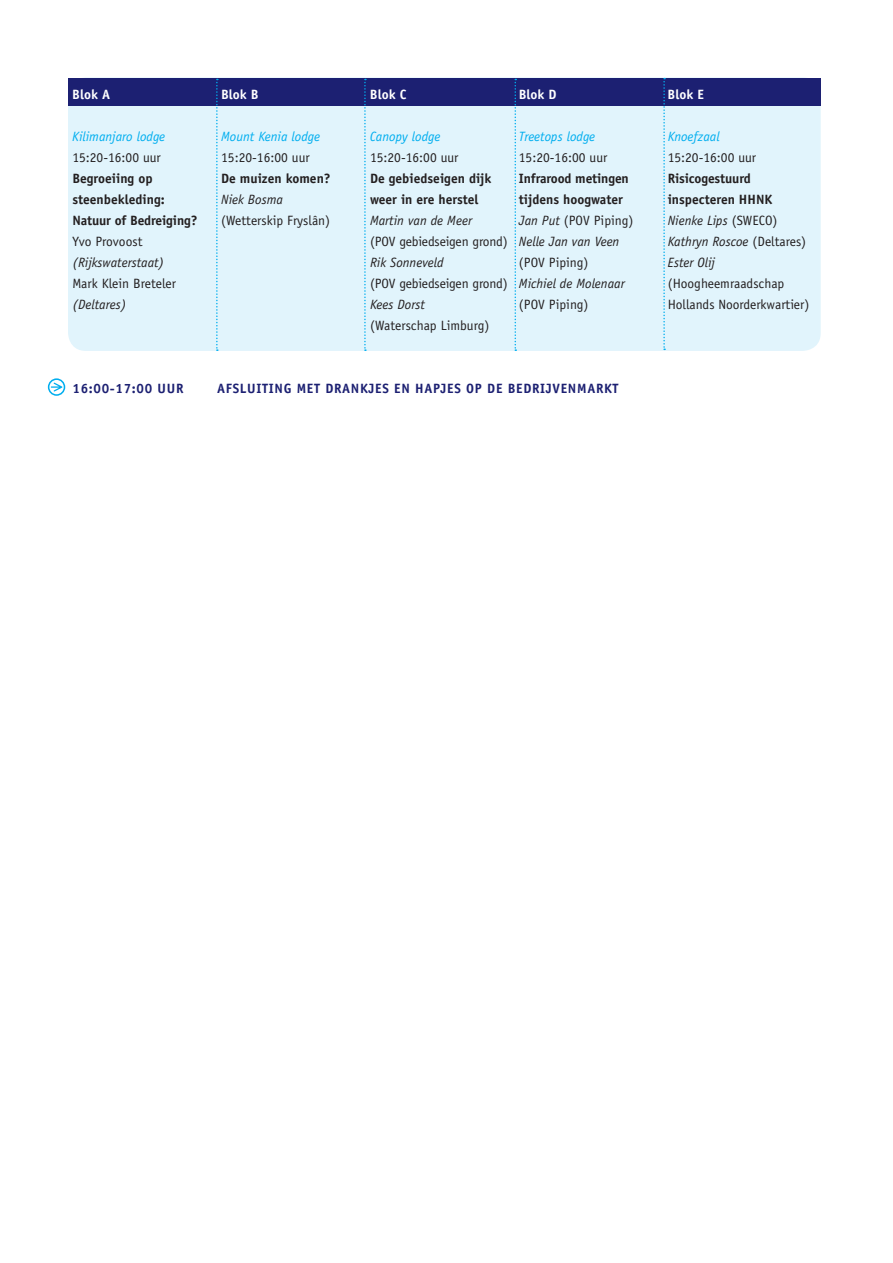
<style>
.page{position:relative;width:893px;height:1263px;background:#fff}
.page>*{position:absolute;margin:0;border:0;box-sizing:border-box;transform-origin:0 0}
.t1{font:13.5px "Officina Sans";color:#231f20}
.t2{font:700 13.5px "Officina Sans";color:#231f20}
.t3{font:italic 13.5px "Officina Sans";color:#231f20}
.t4{font:italic 13.5px "Officina Sans";color:#00aeef}
.t5{font:700 13.5px "Officina Sans";letter-spacing:.05em;color:#1c2072}
.t6{font:700 13.5px "Officina Sans";color:#fff}
.s1{font-style:italic}
.s2{font-style:normal}
</style>
<div class="page">
<div style="left:68px;top:77px;width:753px;height:274px;background:#e1f4fc;border-radius:18px"></div>
<svg style="left:48px;top:378px;width:17px;height:18px"></svg>
<div style="left:68px;top:78px;width:753px;height:28px;background:#1c2072"></div>
<svg style="left:216px;top:79px;width:2px;height:272px"></svg>
<svg style="left:364px;top:79px;width:2px;height:272px"></svg>
<svg style="left:663px;top:78px;width:2px;height:272px"></svg>
<svg style="left:514px;top:79px;width:2px;height:272px"></svg>
<p class="t6" style="left:72px;top:86px;width:39px">Blok A</p>
<p class="t6" style="left:221px;top:86px;width:39px">Blok B</p>
<p class="t6" style="left:370px;top:86px;width:38px">Blok C</p>
<p class="t6" style="left:519px;top:86px;width:39px">Blok D</p>
<p class="t6" style="left:668px;top:86px;width:38px">Blok E</p>
<p class="t4" style="left:72px;top:128px;width:94px">Kilimanjaro lodge</p>
<p class="t4" style="left:221px;top:128px;width:100px">Mount Kenia lodge</p>
<p class="t4" style="left:370px;top:128px;width:72px">Canopy lodge</p>
<p class="t4" style="left:519px;top:128px;width:78px">Treetops lodge</p>
<p class="t4" style="left:668px;top:128px;width:53px">Knoefzaal</p>
<p class="t1" style="left:72px;top:149px;width:90px">15:20-16:00 uur</p>
<p class="t1" style="left:221px;top:149px;width:90px">15:20-16:00 uur</p>
<p class="t1" style="left:370px;top:149px;width:90px">15:20-16:00 uur</p>
<p class="t1" style="left:519px;top:149px;width:90px">15:20-16:00 uur</p>
<p class="t1" style="left:668px;top:149px;width:90px">15:20-16:00 uur</p>
<p class="t2" style="left:72px;top:170px;width:82px">Begroeiing op</p>
<p class="t2" style="left:221px;top:170px;width:111px">De muizen komen?</p>
<p class="t2" style="left:370px;top:170px;width:123px">De gebiedseigen dijk</p>
<p class="t2" style="left:519px;top:170px;width:111px">Infrarood metingen</p>
<p class="t2" style="left:668px;top:170px;width:85px">Risicogestuurd</p>
<p class="t2" style="left:72px;top:191px;width:94px">steenbekleding:</p>
<p class="t3" style="left:221px;top:191px;width:63px">Niek Bosma</p>
<p class="t2" style="left:370px;top:191px;width:110px">weer in ere herstel</p>
<p class="t2" style="left:519px;top:191px;width:106px">tijdens hoogwater</p>
<p class="t2" style="left:668px;top:191px;width:106px">inspecteren HH NK</p>
<p class="t2" style="left:72px;top:212px;width:127px">Natuur of Bedreiging?</p>
<p class="t1" style="left:221px;top:212px;width:111px">(Wetterskip Fryslân)</p>
<p class="t3" style="left:370px;top:212px;width:103px">Martin van de Meer</p>
<p class="t1" style="left:519px;top:212px;width:116px"><span class="s1">Jan Put</span> (POV Piping)</p>
<p class="t3" style="left:668px;top:212px;width:111px">Nienke Lips <span class="s2">(SWECO)</span></p>
<p class="t1" style="left:72px;top:233px;width:71px">Yvo Provoost</p>
<p class="t1" style="left:370px;top:233px;width:251px">(POV gebiedseigen grond) <span class="s1">Nelle Jan van Veen</span></p>
<p class="t3" style="left:668px;top:234px;width:140px">Kathryn Roscoe <span class="s2">(Deltares)</span></p>
<p class="t3" style="left:72px;top:255px;width:93px">(Rijkswaterstaat)</p>
<p class="t3" style="left:370px;top:255px;width:75px">Rik Sonneveld</p>
<p class="t1" style="left:519px;top:254px;width:71px">(POV Piping)</p>
<p class="t3" style="left:668px;top:255px;width:49px">Ester Olij</p>
<p class="t1" style="left:72px;top:275px;width:105px">Mark Klein Breteler</p>
<p class="t1" style="left:370px;top:275px;width:256px">(POV gebiedseigen grond) <span class="s1">Michiel de Molenaar</span></p>
<p class="t1" style="left:668px;top:275px;width:118px">(Hoogheemraadschap</p>
<p class="t3" style="left:72px;top:297px;width:55px">(Deltares)</p>
<p class="t3" style="left:370px;top:297px;width:56px">Kees Dorst</p>
<p class="t1" style="left:519px;top:296px;width:71px">(POV Piping)</p>
<p class="t1" style="left:668px;top:296px;width:143px">Hollands Noorderkwartier)</p>
<p class="t1" style="left:370px;top:317px;width:121px">(Waterschap Limburg)</p>
<p class="t5" style="left:72px;top:380px;width:109px">16:00-17:00 uur</p>
<p class="t5" style="left:217px;top:380px;width:48px">Afsluiting</p>
<p class="t5" style="left:297px;top:380px;width:38px">met drankjes</p>
<p class="t5" style="left:394px;top:380px;width:39px">en hapjes</p>
<p class="t5" style="left:466px;top:380px;width:50px">opde bedrijven</p>
<p class="t5" style="left:577px;top:380px;width:19px">markt</p>
</div>
